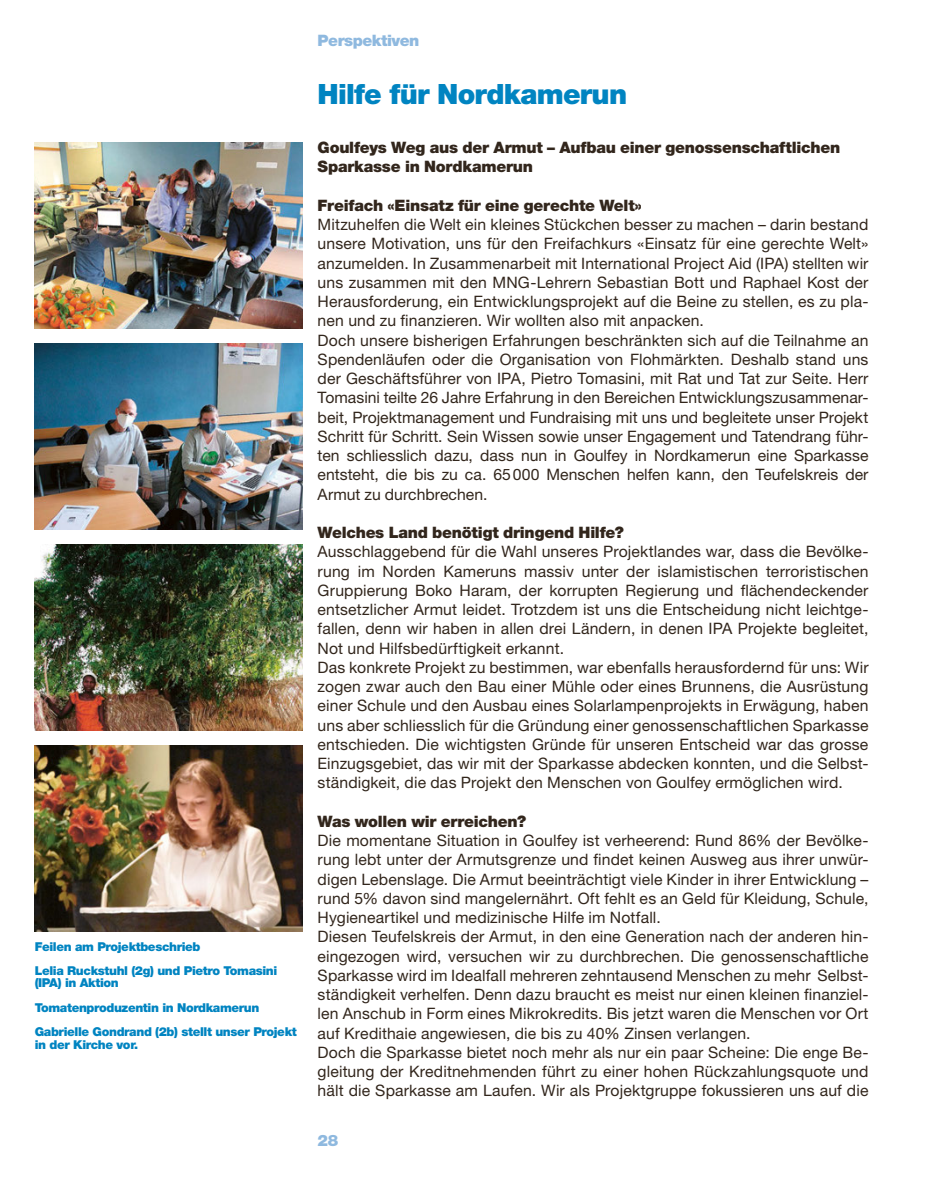
<style>
.page{position:relative;width:938px;height:1181px;background:#fff}
.page>*{position:absolute;margin:0;border:0;box-sizing:border-box;transform-origin:0 0}
.t1{font:900 28px "Helvetica Neue LT Std";letter-spacing:-.025em;color:#0084c1}
.t2{font:15.75px/19.2px "Helvetica Neue LT Std";letter-spacing:.01em;color:#32261c}
.t3{font:900 15.75px/19.2px "Helvetica Neue LT Std";letter-spacing:-.015em;color:#32261c}
.t4{font:900 15.75px "Helvetica Neue LT Std";letter-spacing:-.03em;color:#8fb9df}
.t5{font:900 12.25px/24.5px "Helvetica Neue LT Std";letter-spacing:-.03em;color:#0084c1}
</style>
<div class="page">
<img style="left:35px;top:343px;width:267px;height:186px">
<img style="left:35px;top:142px;width:267px;height:186px">
<img style="left:35px;top:745px;width:267px;height:186px">
<img style="left:35px;top:544px;width:267px;height:186px">
<p class="t5" style="left:35px;top:934px;width:244px">Feilen am Projektbeschrieb<br>Lelia Ruckstuhl (2g) und Pietro Tomasini</p>
<p class="t5" style="left:35px;top:970px;width:263px">(IPA) in Aktion<br>Tomatenproduzentin in Nordkamerun<br>Gabrielle Gondrand (2b) stellt unser Projekt</p>
<p class="t5" style="left:35px;top:1032px;width:105px">in der Kirche vor.</p>
<p class="t4" style="left:317px;top:31px;width:103px">Perspektiven</p>
<h1 class="t1" style="left:317px;top:77px;width:311px">Hilfe für Nordkamerun</h1>
<p class="t3" style="left:317px;top:138px;width:524px">Goulfeys Weg aus der Armut – Aufbau einer genossenschaftlichen<br>Sparkasse in Nordkamerun</p>
<p class="t3" style="left:317px;top:195px;width:326px">Freifach «Einsatz für eine gerechte Welt»</p>
<p class="t2" style="left:317px;top:215px;width:552px">Mitzuhelfen die Welt ein kleines Stückchen besser zu machen – darin bestand unsere Motivation, uns für den Freifachkurs «Einsatz für eine gerechte Welt» anzumelden. In Zusammenarbeit mit International Project Aid (IPA) stellten wir uns zusammen mit den MNG-Lehrern Sebastian Bott und Raphael Kost der Herausforderung, ein Entwicklungsprojekt auf die Beine zu stellen, es zu pla&shy;nen und zu finanzieren. Wir wollten also mit anpacken.<br>Doch unsere bisherigen Erfahrungen beschränkten sich auf die Teilnahme an Spendenläufen oder die Organisation von Flohmärkten. Deshalb stand uns der Geschäftsführer von IPA, Pietro Tomasini, mit Rat und Tat zur Seite. Herr Tomasini teilte 26 Jahre Erfahrung in den Bereichen Entwicklungszusammenar&shy;beit, Projektmanagement und Fundraising mit uns und begleitete unser Projekt Schritt für Schritt. Sein Wissen sowie unser Engagement und Tatendrang führ&shy;ten schliesslich dazu, dass nun in Goulfey in Nordkamerun eine Sparkasse entsteht, die bis zu ca. 65000 Menschen helfen kann, den Teufelskreis der Armut zu durchbrechen.</p>
<p class="t3" style="left:317px;top:523px;width:308px">Welches Land benötigt dringend Hilfe?</p>
<p class="t2" style="left:317px;top:542px;width:552px">Ausschlaggebend für die Wahl unseres Projektlandes war, dass die Bevölke&shy;rung im Norden Kameruns massiv unter der islamistischen terroristischen Gruppierung Boko Haram, der korrupten Regierung und flächendeckender entsetzlicher Armut leidet. Trotzdem ist uns die Entscheidung nicht leichtge&shy;fallen, denn wir haben in allen drei Ländern, in denen IPA Projekte begleitet, Not und Hilfsbedürftigkeit erkannt.<br>Das konkrete Projekt zu bestimmen, war ebenfalls herausfordernd für uns: Wir zogen zwar auch den Bau einer Mühle oder eines Brunnens, die Ausrüstung einer Schule und den Ausbau eines Solarlampenprojekts in Erwägung, haben uns aber schliesslich für die Gründung einer genossenschaftlichen Sparkasse entschieden. Die wichtigsten Gründe für unseren Entscheid war das grosse Einzugsgebiet, das wir mit der Sparkasse abdecken konnten, und die Selbst&shy;ständigkeit, die das Projekt den Menschen von Goulfey ermöglichen wird.</p>
<p class="t3" style="left:317px;top:811px;width:210px">Was wollen wir erreichen?</p>
<p class="t2" style="left:317px;top:830px;width:552px">Die momentane Situation in Goulfey ist verheerend: Rund 86% der Bevölke&shy;rung lebt unter der Armutsgrenze und findet keinen Ausweg aus ihrer unwür&shy;digen Lebenslage. Die Armut beeinträchtigt viele Kinder in ihrer Entwicklung – rund 5% davon sind mangelernährt. Oft fehlt es an Geld für Kleidung, Schule, Hygieneartikel und medizinische Hilfe im Notfall.<br>Diesen Teufelskreis der Armut, in den eine Generation nach der anderen hin&shy;eingezogen wird, versuchen wir zu durchbrechen. Die genossenschaftliche Sparkasse wird im Idealfall mehreren zehntausend Menschen zu mehr Selbst&shy;ständigkeit verhelfen. Denn dazu braucht es meist nur einen kleinen finanziel&shy;len Anschub in Form eines Mikrokredits. Bis jetzt waren die Menschen vor Ort auf Kredithaie angewiesen, die bis zu 40% Zinsen verlangen.<br>Doch die Sparkasse bietet noch mehr als nur ein paar Scheine: Die enge Be&shy;gleitung der Kreditnehmenden führt zu einer hohen Rückzahlungsquote und hält die Sparkasse am Laufen. Wir als Projektgruppe fokussieren uns auf die</p>
<p class="t4" style="left:317px;top:1131px;width:22px">28</p>
</div>
